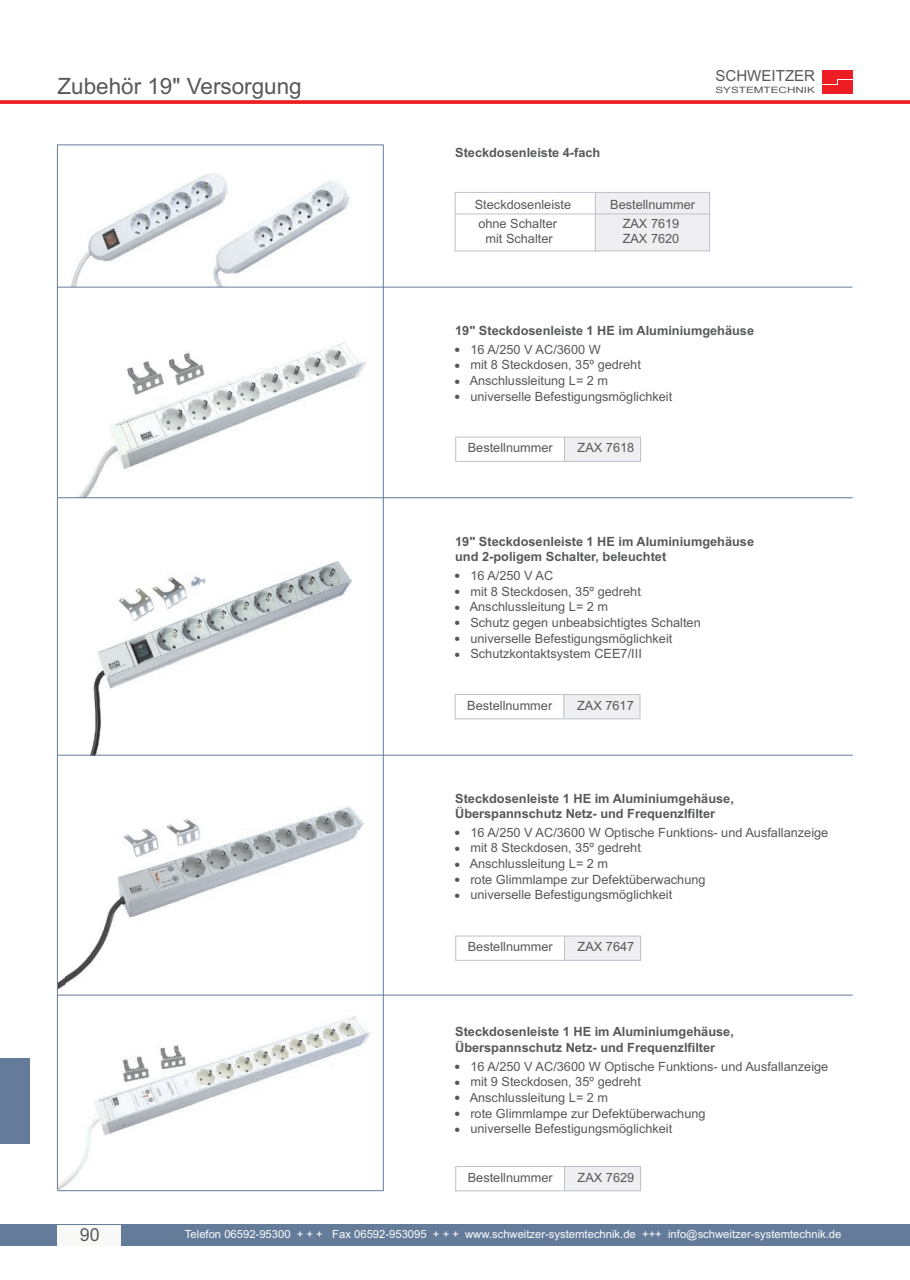
<style>
.page{position:relative;width:910px;height:1280px;background:#fff}
.page>*{position:absolute;margin:0;border:0;box-sizing:border-box;transform-origin:0 0}
.t1{font:22.5px "Arial";color:#57585a}
.t2{font:18px "Arial";color:#57585a}
.t3{font:15.3px "Arial";color:#57585a}
.t4{font:12.75px/15.6px "Arial";color:#57585a}
.t5{font:700 12.75px/15.6px "Arial";color:#57585a}
.t6{font:11.25px "Arial";color:#fff}
.t7{font:8.7px "Arial";color:#57585a;scale:1.34 1}
</style>
<div class="page">
<div style="left:0;top:1225px;width:910px;height:21px;background:#647b99"></div>
<div style="left:57px;top:1225px;width:64px;height:21px;background:#f8f8f7"></div>
<hr style="left:0;top:101px;width:910px;height:2px;background:#ee1d23">
<div style="left:822px;top:85px;width:31px;height:8px;background:#ee1d23"></div>
<div style="left:822px;top:70px;width:31px;height:8px;background:#ee1d23"></div>
<div style="left:822px;top:78px;width:15px;height:6px;background:#ee1d23"></div>
<div style="left:838px;top:80px;width:15px;height:5px;background:#ee1d23"></div>
<div style="left:564px;top:694px;width:76px;height:25px;background:#efeff2"></div>
<div style="left:455px;top:694px;width:185px;height:25px;border:1px solid #bdc1cb"></div>
<svg style="left:564px;top:694px;width:1px;height:24px"></svg>
<div style="left:595px;top:192px;width:115px;height:59px;background:#efeff2"></div>
<div style="left:455px;top:192px;width:255px;height:59px;border:1px solid #bdc1cb"></div>
<hr style="left:455px;top:214px;width:255px;height:1px;background:#bdc1cb">
<hr style="left:595px;top:193px;width:1px;height:58px;background:#bdc1cb">
<div style="left:564px;top:1166px;width:76px;height:25px;background:#efeff2"></div>
<div style="left:455px;top:1166px;width:186px;height:25px;border:1px solid #bdc1cb"></div>
<svg style="left:564px;top:1166px;width:1px;height:24px"></svg>
<img style="left:57px;top:1016px;width:314px;height:175px">
<img style="left:58px;top:976px;width:10px;height:19px">
<img style="left:66px;top:806px;width:297px;height:178px">
<img style="left:91px;top:561px;width:261px;height:194px">
<img style="left:78px;top:342px;width:290px;height:155px">
<img style="left:56px;top:170px;width:135px;height:117px">
<img style="left:191px;top:173px;width:172px;height:114px">
<hr style="left:58px;top:1190px;width:326px;height:1px;background:#647b99">
<hr style="left:57px;top:287px;width:795px;height:1px;background:#647b99">
<hr style="left:58px;top:995px;width:795px;height:1px;background:#647b99">
<hr style="left:383px;top:145px;width:1px;height:1046px;background:#647b99">
<hr style="left:57px;top:145px;width:1px;height:1045px;background:#647b99">
<hr style="left:57px;top:144px;width:326px;height:1px;background:#647b99">
<div style="left:0;top:1059px;width:30px;height:85px;background:#647b99"></div>
<hr style="left:58px;top:755px;width:795px;height:1px;background:#647b99">
<div style="left:564px;top:437px;width:76px;height:24px;background:#efeff2"></div>
<div style="left:455px;top:437px;width:186px;height:25px;border:1px solid #bdc1cb"></div>
<svg style="left:564px;top:437px;width:1px;height:24px"></svg>
<hr style="left:58px;top:497px;width:795px;height:1px;background:#647b99">
<div style="left:564px;top:936px;width:76px;height:24px;background:#efeff2"></div>
<div style="left:455px;top:936px;width:186px;height:25px;border:1px solid #bdc1cb"></div>
<svg style="left:564px;top:936px;width:1px;height:24px"></svg>
<h1 class="t1" style="left:57px;top:77px;width:246px">Zubehör 19" Versorgung</h1>
<p class="t3" style="left:715px;top:70px;width:101px">SCHWEITZER</p>
<p class="t7" style="left:715px;top:87px;width:76px">SYSTEMTECHNIK</p>
<p class="t5" style="left:455px;top:145px;width:147px">Steckdosenleiste 4-fach</p>
<p class="t4" style="left:475px;top:198px;width:98px">Steckdosenleiste</p>
<p class="t4" style="left:610px;top:198px;width:87px">Bestellnummer</p>
<p class="t4" style="left:478px;top:216px;width:80px">ohne Schalter</p>
<p class="t4" style="left:623px;top:216px;width:58px">ZAX 7619</p>
<p class="t4" style="left:485px;top:232px;width:69px">mit Schalter</p>
<p class="t4" style="left:623px;top:232px;width:58px">ZAX 7620</p>
<p class="t5" style="left:455px;top:324px;width:300px">19" Steckdosenleiste 1 HE im Aluminiumgehäuse</p>
<p class="t4" style="left:470px;top:343px;width:204px">16 A/250 V AC/3600 W<br>mit 8 Steckdosen, 35º gedreht<br>Anschlussleitung L= 2 m universelle Befestigungsmöglichkeit</p>
<p class="t4" style="left:468px;top:441px;width:87px">Bestellnummer</p>
<p class="t4" style="left:578px;top:441px;width:58px">ZAX 7618</p>
<p class="t5" style="left:455px;top:534px;width:300px">19" Steckdosenleiste 1 HE im Aluminiumgehäuse und 2-poligem Schalter, beleuchtet</p>
<p class="t4" style="left:470px;top:569px;width:233px">16 A/250 V AC<br>mit 8 Steckdosen, 35º gedreht<br>Anschlussleitung L= 2 m<br>Schutz gegen unbeabsichtigtes Schalten universelle Befestigungsmöglichkeit<br>Schutzkontaktsystem CEE7/III</p>
<p class="t4" style="left:467px;top:699px;width:87px">Bestellnummer</p>
<p class="t4" style="left:577px;top:699px;width:58px">ZAX 7617</p>
<p class="t5" style="left:455px;top:791px;width:280px">Steckdosenleiste 1 HE im Aluminiumgehäuse,<br>Überspannschutz Netz- und Frequenzlfilter</p>
<p class="t4" style="left:470px;top:826px;width:360px">16 A/250 V AC/3600 W Optische Funktions- und Ausfallanzeige mit 8 Steckdosen, 35º gedreht<br>Anschlussleitung L= 2 m<br>rote Glimmlampe zur Defektüberwachung<br>universelle Befestigungsmöglichkeit</p>
<p class="t4" style="left:468px;top:940px;width:87px">Bestellnummer</p>
<p class="t4" style="left:578px;top:940px;width:58px">ZAX 7647</p>
<p class="t5" style="left:455px;top:1025px;width:280px">Steckdosenleiste 1 HE im Aluminiumgehäuse,<br>Überspannschutz Netz- und Frequenzlfilter</p>
<p class="t4" style="left:470px;top:1059px;width:360px">16 A/250 V AC/3600 W Optische Funktions- und Ausfallanzeige mit 9 Steckdosen, 35º gedreht<br>Anschlussleitung L= 2 m<br>rote Glimmlampe zur Defektüberwachung<br>universelle Befestigungsmöglichkeit</p>
<p class="t4" style="left:468px;top:1171px;width:87px">Bestellnummer</p>
<p class="t4" style="left:578px;top:1171px;width:58px">ZAX 7629</p>
<h2 class="t2" style="left:80px;top:1228px;width:21px">90</h2>
<p class="t6" style="left:185px;top:1230px;width:658px">Telefon 06592-95300 + + + Fax 06592-953095 + + + www.schweitzer-systemtechnik.de +++ info@schweitzer-systemtechnik.de</p>
</div>
